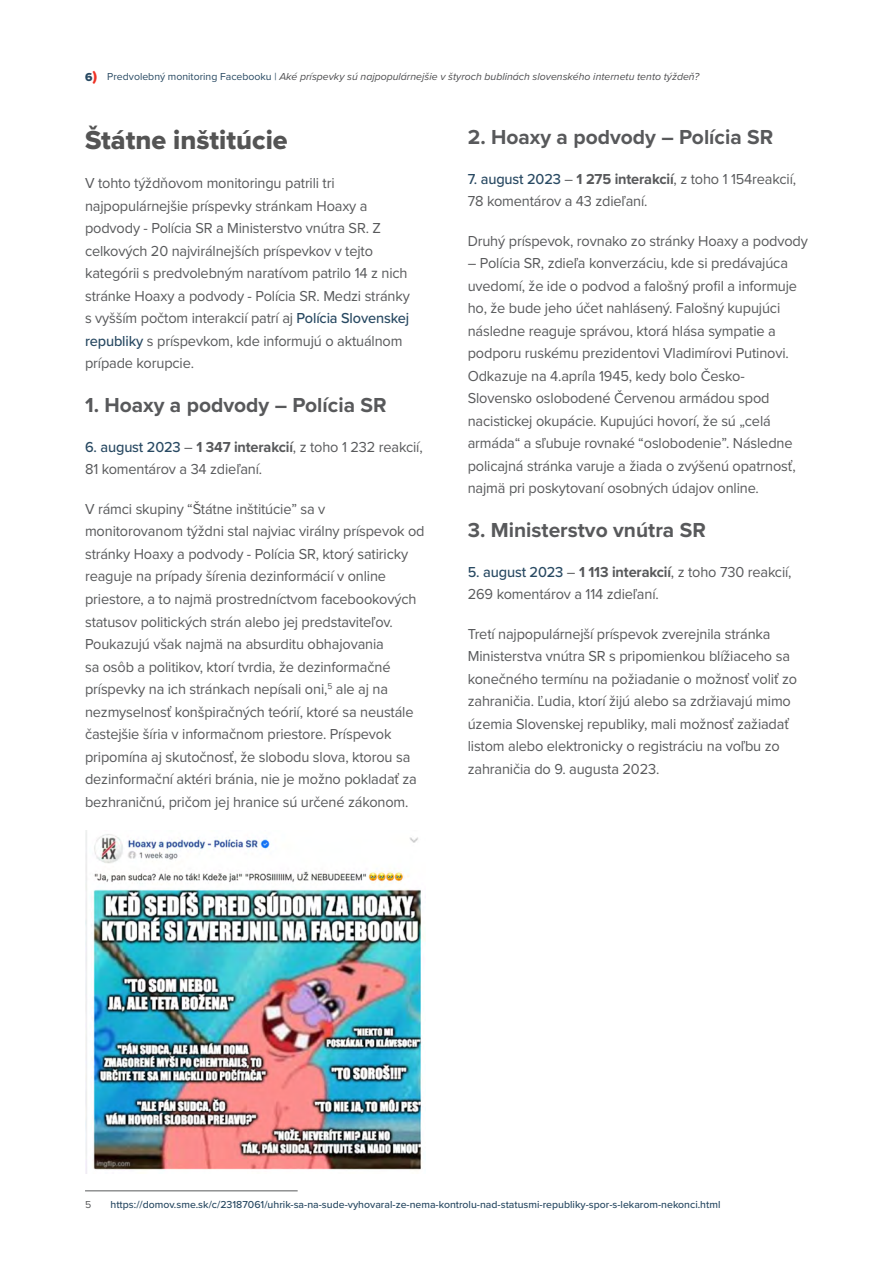
<style>
.page{position:relative;width:893px;height:1263px;background:#fff}
.page>*{position:absolute;margin:0;border:0;box-sizing:border-box;transform-origin:0 0}
.t1{font:27px "Proxima Nova Extrabld";color:#545454}
.t2{font:700 21px "Proxima Nova";color:#58595b}
.t3{font:15px/22.5px "Proxima Nova";letter-spacing:-.01em;color:#58595b}
.t4{font:500 10.5px "Proxima Nova";color:#284962}
.t5{font:italic 10.5px "Proxima Nova";color:#4d4d4f}
.t6{font:10.5px "Proxima Nova";color:#58595b}
.s1{font-family:"Proxima Nova Extrabld";font-style:normal;font-size:12px;color:#284962}
.s2{font-family:"Proxima Nova Extrabld";font-style:normal;font-size:15px;color:#ee3124}
.s3{font-style:normal;color:#284962}
.s4{font-weight:500;color:#284962}
.s5{font-weight:700}
</style>
<div class="page">
<img style="left:85px;top:830px;width:340px;height:343px">
<hr style="left:85px;top:1190px;width:213px;height:1px;background:#58595b">
<p class="t5" style="left:85px;top:69px;width:616px"><span class="s1">6</span><span class="s2">)</span> <span class="s3">Predvolebný monitoring Facebooku |</span> Aké príspevky sú najpopulárnejšie v štyroch bublinách slovenského internetu tento týždeň?</p>
<h1 class="t1" style="left:85px;top:120px;width:204px">Štátne inštitúcie</h1>
<p class="t3" style="left:85px;top:171px;width:326px">V tohto týždňovom monitoringu patrili tri najpopulárnejšie príspevky stránkam Hoaxy a podvody - Polícia SR a Ministerstvo vnútra SR. Z celkových 20 najvirálnejších príspevkov v tejto kategórii s predvolebným naratívom patrilo 14 z nich stránke Hoaxy a podvody - Polícia SR. Medzi stránky s vyšším počtom interakcií patrí aj <span class="s4">Polícia Slovenskej republiky</span> s príspevkom, kde informujú o aktuálnom prípade korupcie.</p>
<h2 class="t2" style="left:85px;top:390px;width:303px">1. Hoaxy a podvody – Polícia SR</h2>
<p class="t3" style="left:85px;top:435px;width:339px"><span class="s4">6. august 2023</span> – <span class="s5">1 347 interakcií</span>, z toho 1 232 reakcií,<br>81 komentárov a 34 zdieľaní.</p>
<p class="t3" style="left:85px;top:497px;width:341px">V rámci skupiny “Štátne inštitúcie” sa v monitorovanom týždni stal najviac virálny príspevok od stránky Hoaxy a podvody - Polícia SR, ktorý satiricky reaguje na prípady šírenia dezinformácií v online priestore, a to najmä prostredníctvom facebookových statusov politických strán alebo jej predstaviteľov.<br>Poukazujú však najmä na absurditu obhajovania<br>sa osôb a politikov, ktorí tvrdia, že dezinformačné príspevky na ich stránkach nepísali oni,<sup>5</sup> ale aj na nezmyselnosť konšpiračných teórií, ktoré sa neustále častejšie šíria v informačnom priestore. Príspevok pripomína aj skutočnosť, že slobodu slova, ktorou sa dezinformační aktéri bránia, nie je možno pokladať za bezhraničnú, pričom jej hranice sú určené zákonom.</p>
<h2 class="t2" style="left:468px;top:121px;width:307px">2. Hoaxy a podvody – Polícia SR</h2>
<p class="t3" style="left:468px;top:167px;width:330px"><span class="s4">7. august 2023</span> – <span class="s5">1 275 interakcií</span>, z toho 1 154reakcií,<br>78 komentárov a 43 zdieľaní.</p>
<p class="t3" style="left:468px;top:229px;width:342px">Druhý príspevok, rovnako zo stránky Hoaxy a podvody</p>
<p class="t3" style="left:468px;top:251px;width:331px">– Polícia SR, zdieľa konverzáciu, kde si predávajúca uvedomí, že ide o podvod a falošný profil a informuje ho, že bude jeho účet nahlásený. Falošný kupujúci následne reaguje správou, ktorá hlása sympatie a podporu ruskému prezidentovi Vladimírovi Putinovi.<br>Odkazuje na 4.apríla 1945, kedy bolo Česko-Slovensko oslobodené Červenou armádou spod nacistickej okupácie. Kupujúci hovorí, že sú „celá armáda“ a sľubuje rovnaké “oslobodenie”. Následne policajná stránka varuje a žiada o zvýšenú opatrnosť, najmä pri poskytovaní osobných údajov online.</p>
<h2 class="t2" style="left:468px;top:515px;width:240px">3. Ministerstvo vnútra SR</h2>
<p class="t3" style="left:468px;top:560px;width:325px"><span class="s4">5. august 2023</span> – <span class="s5">1 113 interakcií</span>, z toho 730 reakcií,<br>269 komentárov a 114 zdieľaní.</p>
<p class="t3" style="left:468px;top:622px;width:331px">Tretí najpopulárnejší príspevok zverejnila stránka Ministerstva vnútra SR s pripomienkou blížiaceho sa konečného termínu na požiadanie o možnosť voliť zo zahraničia. Ľudia, ktorí žijú alebo sa zdržiavajú mimo územia Slovenskej republiky, mali možnosť zažiadať listom alebo elektronicky o registráciu na voľbu zo zahraničia do 9. augusta 2023.</p>
<p class="t6" style="left:85px;top:1196px;width:8px">5</p>
<p class="t4" style="left:111px;top:1196px;width:611px">https://domov.sme.sk/c/23187061/uhrik-sa-na-sude-vyhovaral-ze-nema-kontrolu-nad-statusmi-republiky-spor-s-lekarom-nekonci.html</p>
</div>
